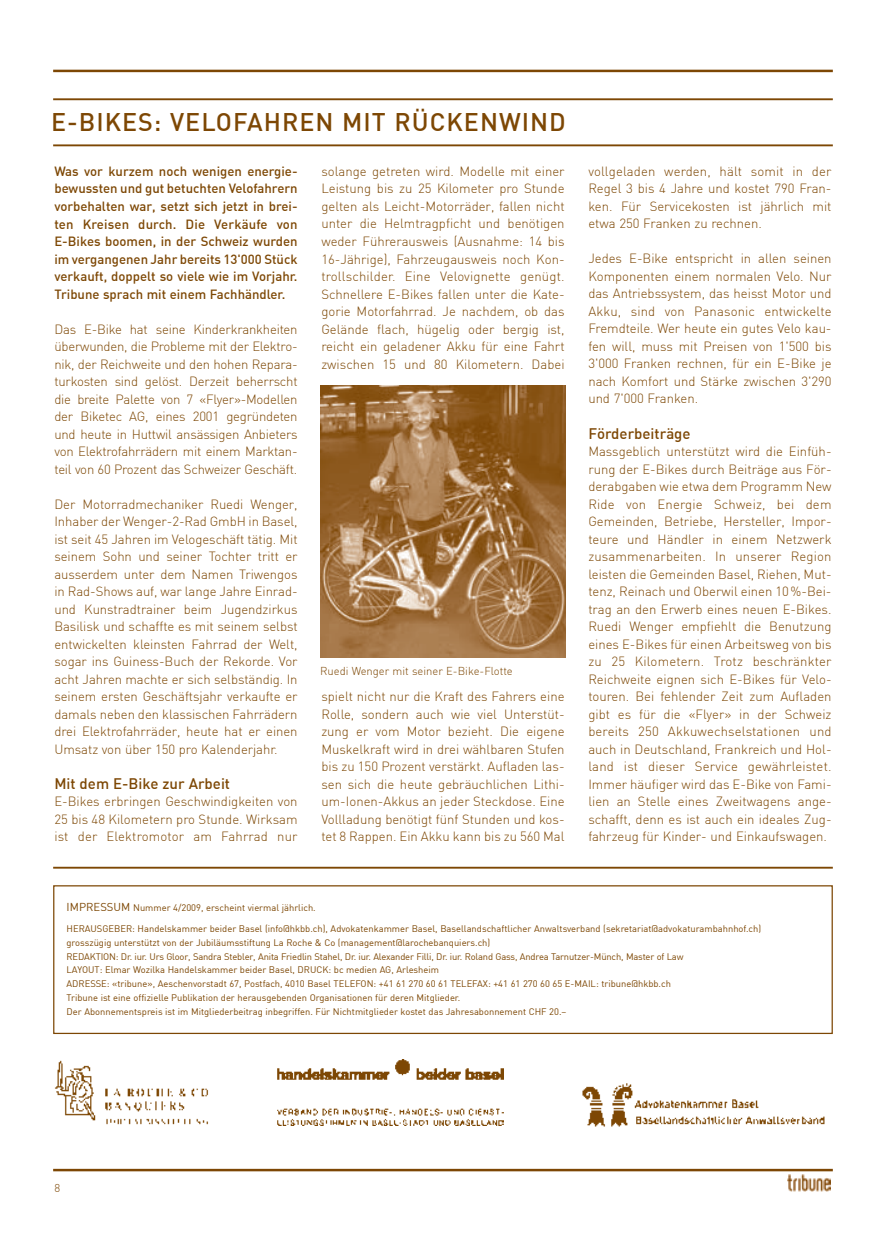
<style>
.page{position:relative;width:886px;height:1241px;background:#fff}
.page>*{position:absolute;margin:0;border:0;box-sizing:border-box;transform-origin:0 0}
.t1{font:500 25px "DIN";letter-spacing:.04em;color:#7d4704}
.t2{font:500 15px "DIN";color:#7d4704}
.t3{font:300 13.12px/17.5px "DIN";color:#7d4704;text-align:justify}
.t4{font:500 13.12px/17.5px "DIN";color:#7d4704;text-align:justify}
.t5{font:300 11.25px "DIN";color:#7d4704}
.t6{font:9.38px/13.8px "DIN";color:#7d4704}
.s1{font-size:11.25px}
</style>
<div class="page">
<hr style="left:53px;top:70px;width:780px;height:2px;background:#7d4704">
<hr style="left:53px;top:1168px;width:780px;height:3px;background:#7d4704">
<img style="left:787px;top:1174px;width:43px;height:16px">
<hr style="left:53px;top:98px;width:780px;height:2px;background:#7d4704">
<hr style="left:53px;top:144px;width:780px;height:2px;background:#7d4704">
<div style="left:53px;top:885px;width:780px;height:148px;border:1px solid #7d4704"></div>
<hr style="left:53px;top:866px;width:780px;height:2px;background:#7d4704">
<img style="left:54px;top:1060px;width:155px;height:65px">
<img style="left:277px;top:1059px;width:226px;height:65px">
<img style="left:582px;top:1083px;width:243px;height:44px">
<img style="left:320px;top:385px;width:246px;height:272px">
<h1 class="t1" style="left:51px;top:106px;width:516px">E-BIKES: VELOFAHREN MIT RÜCKENWIND</h1>
<p class="t4" style="left:54px;top:162px;width:245px">Was vor kurzem noch wenigen energie&shy;bewussten und gut betuchten Velofahrern vorbehalten war, setzt sich jetzt in brei&shy;ten Kreisen durch. Die Verkäufe von E-Bikes boomen, in der Schweiz wurden im vergangenen Jahr bereits 13'000 Stück verkauft, doppelt so viele wie im Vorjahr.<br>Tribune sprach mit einem Fachhändler.</p>
<p class="t3" style="left:54px;top:320px;width:245px">Das E-Bike hat seine Kinderkrankheiten überwunden, die Probleme mit der Elektro&shy;nik, der Reichweite und den hohen Repara&shy;turkosten sind gelöst. Derzeit beherrscht die breite Palette von 7 «Flyer»-Modellen der Biketec AG, eines 2001 gegründeten und heute in Huttwil ansässigen Anbieters von Elektrofahrrädern mit einem Marktan&shy;teil von 60 Prozent das Schweizer Geschäft.</p>
<p class="t3" style="left:54px;top:495px;width:245px">Der Motorradmechaniker Ruedi Wenger, Inhaber der Wenger-2-Rad GmbH in Basel, ist seit 45 Jahren im Velogeschäft tätig. Mit seinem Sohn und seiner Tochter tritt er ausserdem unter dem Namen Triwengos in Rad-Shows auf, war lange Jahre Einrad&shy;und Kunstradtrainer beim Jugendzirkus Basilisk und schaffte es mit seinem selbst entwickelten kleinsten Fahrrad der Welt, sogar ins Guiness-Buch der Rekorde. Vor acht Jahren machte er sich selbständig. In seinem ersten Geschäftsjahr verkaufte er damals neben den klassischen Fahrrädern drei Elektrofahrräder, heute hat er einen Umsatz von über 150 pro Kalenderjahr.</p>
<p class="t2" style="left:54px;top:774px;width:177px">Mit dem E-Bike zur Arbeit</p>
<p class="t3" style="left:54px;top:792px;width:245px">E-Bikes erbringen Geschwindigkeiten von 25 bis 48 Kilometern pro Stunde. Wirksam ist der Elektromotor am Fahrrad nur</p>
<p class="t3" style="left:321px;top:162px;width:245px">solange getreten wird. Modelle mit einer Leistung bis zu 25 Kilometer pro Stunde gelten als Leicht-Motorräder, fallen nicht unter die Helmtragpficht und benötigen weder Führerausweis (Ausnahme: 14 bis 16-Jährige), Fahrzeugausweis noch Kon&shy;trollschilder. Eine Velovignette genügt.<br>Schnellere E-Bikes fallen unter die Kate&shy;gorie Motorfahrrad. Je nachdem, ob das Gelände flach, hügelig oder bergig ist, reicht ein geladener Akku für eine Fahrt zwischen 15 und 80 Kilometern. Dabei</p>
<p class="t5" style="left:320px;top:664px;width:194px">Ruedi Wenger mit seiner E-Bike-Flotte</p>
<p class="t3" style="left:321px;top:687px;width:245px">spielt nicht nur die Kraft des Fahrers eine Rolle, sondern auch wie viel Unterstüt&shy;zung er vom Motor bezieht. Die eigene Muskelkraft wird in drei wählbaren Stufen bis zu 150 Prozent verstärkt. Aufladen las&shy;sen sich die heute gebräuchlichen Lithi&shy;um-Ionen-Akkus an jeder Steckdose. Eine Vollladung benötigt fünf Stunden und kos&shy;tet 8 Rappen. Ein Akku kann bis zu 560 Mal</p>
<p class="t3" style="left:588px;top:162px;width:245px">vollgeladen werden, hält somit in der Regel 3 bis 4 Jahre und kostet 790 Fran&shy;ken. Für Servicekosten ist jährlich mit etwa 250 Franken zu rechnen.</p>
<p class="t3" style="left:588px;top:250px;width:245px">Jedes E-Bike entspricht in allen seinen Komponenten einem normalen Velo. Nur das Antriebssystem, das heisst Motor und Akku, sind von Panasonic entwickelte Fremdteile. Wer heute ein gutes Velo kau&shy;fen will, muss mit Preisen von 1'500 bis 3'000 Franken rechnen, für ein E-Bike je nach Komfort und Stärke zwischen 3'290 und 7'000 Franken.</p>
<p class="t2" style="left:588px;top:424px;width:104px">Förderbeiträge</p>
<p class="t3" style="left:588px;top:442px;width:245px">Massgeblich unterstützt wird die Einfüh&shy;rung der E-Bikes durch Beiträge aus För&shy;derabgaben wie etwa dem Programm New Ride von Energie Schweiz, bei dem Gemeinden, Betriebe, Hersteller, Impor&shy;teure und Händler in einem Netzwerk zusammenarbeiten. In unserer Region leisten die Gemeinden Basel, Riehen, Mut&shy;tenz, Reinach und Oberwil einen 10 %-Bei&shy;trag an den Erwerb eines neuen E-Bikes.<br>Ruedi Wenger empfiehlt die Benutzung eines E-Bikes für einen Arbeitsweg von bis zu 25 Kilometern. Trotz beschränkter Reichweite eignen sich E-Bikes für Velo&shy;touren. Bei fehlender Zeit zum Aufladen gibt es für die «Flyer» in der Schweiz bereits 250 Akkuwechselstationen und auch in Deutschland, Frankreich und Hol&shy;land ist dieser Service gewährleistet.<br>Immer häufiger wird das E-Bike von Fami&shy;lien an Stelle eines Zweitwagens ange&shy;schafft, denn es ist auch ein ideales Zug&shy;fahrzeug für Kinder- und Einkaufswagen.</p>
<p class="t6" style="left:67px;top:900px;width:251px"><span class="s1">IMPRESSUM</span> Nummer 4/2009, erscheint viermal jährlich.</p>
<p class="t6" style="left:67px;top:921px;width:696px">HERAUSGEBER: Handelskammer beider Basel (info@hkbb.ch), Advokatenkammer Basel, Basellandschaftlicher Anwaltsverband (sekretariat@advokaturambahnhof.ch) grosszügig unterstützt von der Jubiläumsstiftung La Roche &amp; Co (management@larochebanquiers.ch)<br>REDAKTION: Dr. iur. Urs Gloor, Sandra Stebler, Anita Friedlin Stahel, Dr. iur. Alexander Filli, Dr. iur. Roland Gass, Andrea Tarnutzer-Münch, Master of Law<br>LAYOUT: Elmar Wozilka Handelskammer beider Basel, DRUCK: bc medien AG, Arlesheim<br>ADRESSE: «tribune», Aeschenvorstadt 67, Postfach, 4010 Basel TELEFON: +41 61 270 60 61 TELEFAX: +41 61 270 60 65 E-MAIL: tribune@hkbb.ch<br>Tribune ist eine offizielle Publikation der herausgebenden Organisationen für deren Mitglieder.<br>Der Abonnementspreis ist im Mitgliederbeitrag inbegriffen. Für Nichtmitglieder kostet das Jahresabonnement CHF 20.–</p>
<p class="t5" style="left:54px;top:1180px;width:7px">8</p>
</div>
